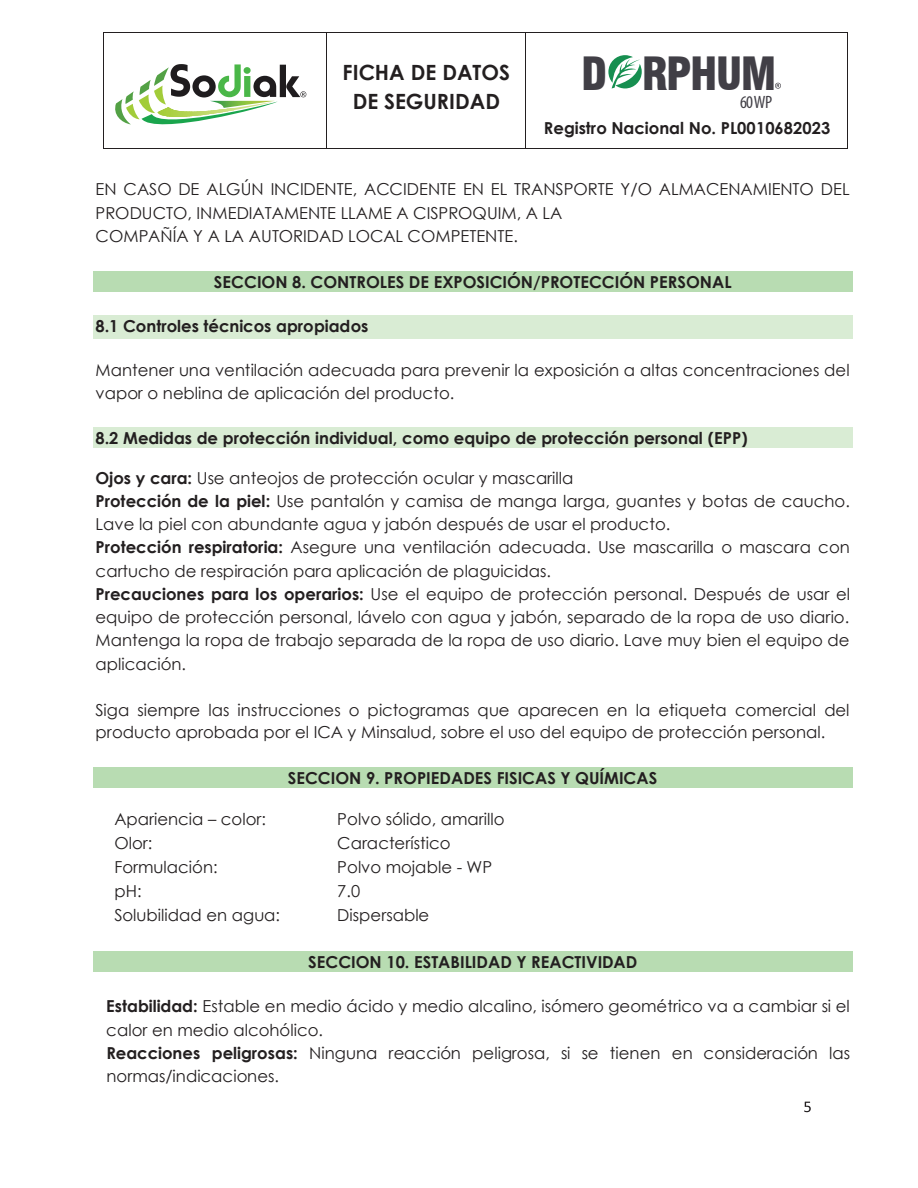
<style>
.page{position:relative;width:918px;height:1188px;background:#fff}
.page>*{position:absolute;margin:0;border:0;box-sizing:border-box;transform-origin:0 0}
.t1{font:900 condensed 44.7px "Swiss 721 BT";letter-spacing:-.04em;color:#413f46}
.t2{font:700 21px/28.2px "Century Gothic";color:#231f20;text-align:center}
.t3{font:condensed 17.85px "Myriad Pro";color:#413f46}
.t4{font:16.5px/23.2px "Century Gothic";letter-spacing:.005em;color:#231f20}
.t5{font:700 16.5px "Century Gothic";color:#231f20}
.s1{font-weight:700}
</style>
<div class="page">
<svg style="left:804px;top:1102px;width:7px;height:10px"></svg>
<div style="left:93px;top:272px;width:760px;height:20px;background:#b8dcb2"></div>
<div style="left:93px;top:315px;width:760px;height:23px;background:#d9ecd4"></div>
<div style="left:93px;top:428px;width:760px;height:20px;background:#d9ecd4"></div>
<div style="left:93px;top:767px;width:760px;height:20px;background:#b8dcb2"></div>
<div style="left:93px;top:952px;width:760px;height:20px;background:#b8dcb2"></div>
<hr style="left:104px;top:32px;width:222px;height:1px;background:#231f20">
<hr style="left:327px;top:32px;width:199px;height:1px;background:#231f20">
<hr style="left:526px;top:32px;width:322px;height:1px;background:#231f20">
<hr style="left:103px;top:33px;width:1px;height:116px;background:#231f20">
<hr style="left:104px;top:149px;width:222px;height:1px;background:#231f20">
<hr style="left:326px;top:33px;width:1px;height:116px;background:#231f20">
<hr style="left:327px;top:149px;width:199px;height:1px;background:#231f20">
<hr style="left:526px;top:33px;width:1px;height:116px;background:#231f20">
<hr style="left:526px;top:149px;width:322px;height:1px;background:#231f20">
<hr style="left:848px;top:33px;width:1px;height:116px;background:#231f20">
<svg style="left:115px;top:64px;width:191px;height:61px"></svg>
<svg style="left:608px;top:55px;width:34px;height:34px"></svg>
<svg style="left:775px;top:83px;width:6px;height:6px"></svg>
<p class="t2" style="left:343px;top:58px;width:169px">FICHA DE DATOS<br>DE SEGURIDAD</p>
<h1 class="t1" style="left:581px;top:47px;width:197px">D RPHUM</h1>
<p class="t3" style="left:740px;top:91px;width:34px">60 WP</p>
<p class="t5" style="left:544px;top:116px;width:288px">Registro Nacional No. PL0010682023</p>
<p class="t4" style="left:95px;top:177px;width:756px">EN CASO DE ALGÚN INCIDENTE, ACCIDENTE EN EL TRANSPORTE Y/O ALMACENAMIENTO DEL<br>PRODUCTO, INMEDIATAMENTE LLAME A CISPROQUIM, A LA<br>COMPAÑÍA Y A LA AUTORIDAD LOCAL COMPETENTE.</p>
<p class="t5" style="left:214px;top:270px;width:519px">SECCION 8. CONTROLES DE EXPOSICIÓN/PROTECCIÓN PERSONAL</p>
<p class="t5" style="left:95px;top:314px;width:274px">8.1 Controles técnicos apropiados</p>
<p class="t4" style="left:95px;top:358px;width:756px">Mantener una ventilación adecuada para prevenir la exposición a altas concentraciones del vapor o neblina de aplicación del producto.</p>
<p class="t5" style="left:95px;top:426px;width:654px">8.2 Medidas de protección individual, como equipo de protección personal (EPP)</p>
<p class="t4" style="left:95px;top:466px;width:756px"><span class="s1">Ojos y cara:</span> Use anteojos de protección ocular y mascarilla<br><span class="s1">Protección de la piel:</span> Use pantalón y camisa de manga larga, guantes y botas de caucho.<br>Lave la piel con abundante agua y jabón después de usar el producto.<br><span class="s1">Protección respiratoria:</span> Asegure una ventilación adecuada. Use mascarilla o mascara con cartucho de respiración para aplicación de plaguicidas.<br><span class="s1">Precauciones para los operarios:</span> Use el equipo de protección personal. Después de usar el equipo de protección personal, lávelo con agua y jabón, separado de la ropa de uso diario.<br>Mantenga la ropa de trabajo separada de la ropa de uso diario. Lave muy bien el equipo de aplicación.</p>
<p class="t4" style="left:96px;top:699px;width:756px;line-height:22.2px">Siga siempre las instrucciones o pictogramas que aparecen en la etiqueta comercial del producto aprobada por el ICA y Minsalud, sobre el uso del equipo de protección personal.</p>
<p class="t5" style="left:288px;top:765px;width:371px">SECCION 9. PROPIEDADES FISICAS Y QUÍMICAS</p>
<p class="t4" style="left:114px;top:807px;width:153px">Apariencia – color:</p>
<p class="t4" style="left:337px;top:807px;width:169px">Polvo sólido, amarillo</p>
<p class="t4" style="left:114px;top:831px;width:40px">Olor:</p>
<p class="t4" style="left:337px;top:831px;width:115px">Característico</p>
<p class="t4" style="left:114px;top:855px;width:105px">Formulación:</p>
<p class="t4" style="left:337px;top:855px;width:156px">Polvo mojable - WP</p>
<p class="t4" style="left:114px;top:879px;width:29px">pH:</p>
<p class="t4" style="left:337px;top:879px;width:24px">7.0</p>
<p class="t4" style="left:114px;top:903px;width:167px">Solubilidad en agua:</p>
<p class="t4" style="left:337px;top:903px;width:93px">Dispersable</p>
<p class="t5" style="left:308px;top:950px;width:331px">SECCION 10. ESTABILIDAD Y REACTIVIDAD</p>
<p class="t4" style="left:106px;top:994px;width:746px"><span class="s1">Estabilidad:</span> Estable en medio ácido y medio alcalino, isómero geométrico va a cambiar si el calor en medio alcohólico.<br><span class="s1">Reacciones peligrosas:</span> Ninguna reacción peligrosa, si se tienen en consideración las normas/indicaciones.</p>
</div>
